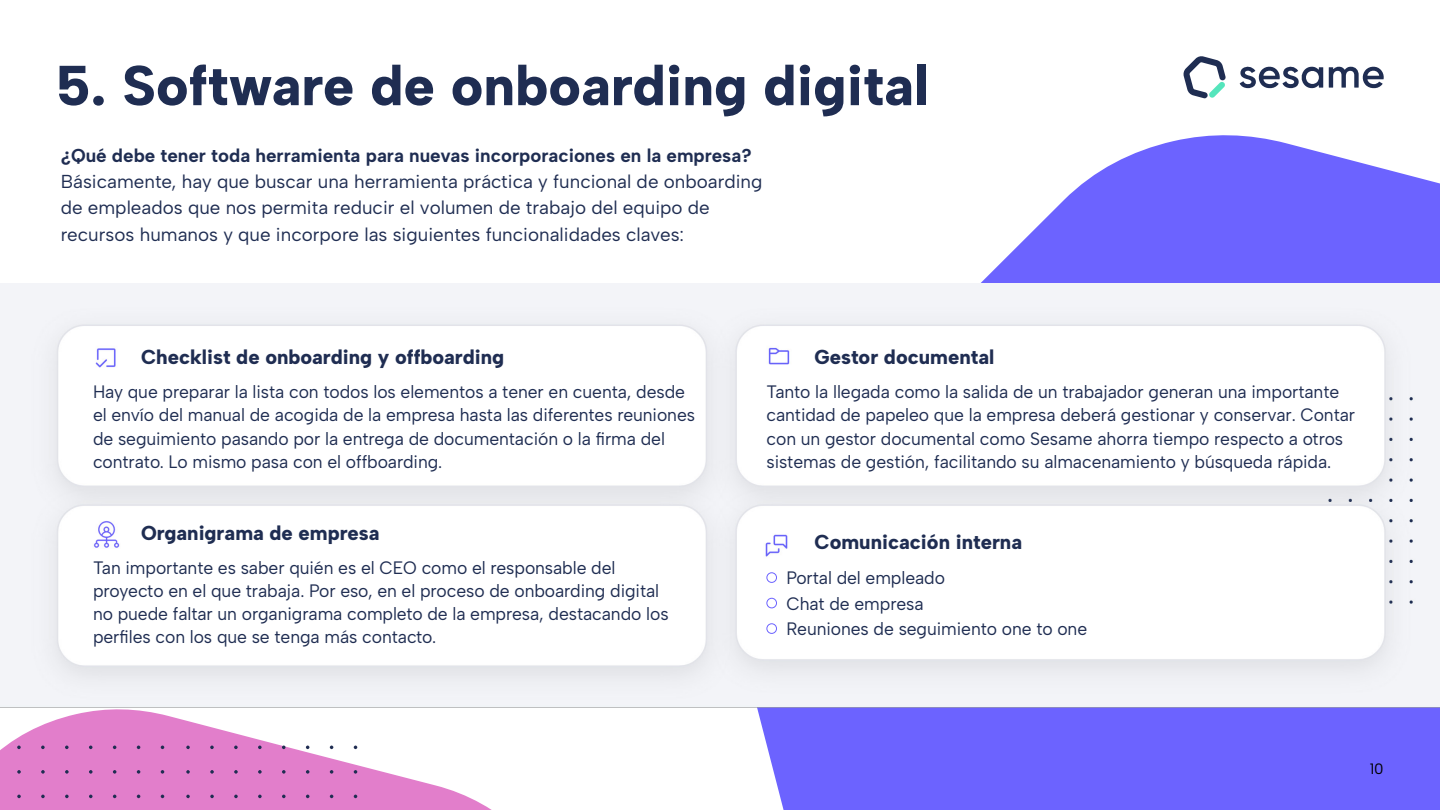
<style>
.page{position:relative;width:1440px;height:810px;background:#fff}
.page>*{position:absolute;margin:0;border:0;box-sizing:border-box;transform-origin:0 0}
.t1{font:56.25px "Albert Sans";color:#1f2d52}
.t2{font:20.25px "Albert Sans";color:#1f2d52}
.t3{font:18.75px/26.2px "Albert Sans";color:#1f2d52}
.t4{font:18px/23.2px "Albert Sans";letter-spacing:-.005em;color:#1f2d52}
.t5{font:15px "Albert Sans";color:#000}
</style>
<div class="page">
<svg style="left:0;top:709px;width:492px;height:101px;fill:#e27ecb"></svg>
<svg style="left:186px;top:770px;width:4px;height:4px"></svg>
<svg style="left:186px;top:794px;width:4px;height:4px"></svg>
<svg style="left:210px;top:770px;width:4px;height:4px"></svg>
<svg style="left:234px;top:770px;width:4px;height:4px"></svg>
<svg style="left:258px;top:770px;width:4px;height:4px"></svg>
<svg style="left:282px;top:770px;width:4px;height:4px"></svg>
<svg style="left:306px;top:770px;width:4px;height:4px"></svg>
<svg style="left:330px;top:770px;width:3px;height:4px"></svg>
<svg style="left:354px;top:770px;width:3px;height:4px"></svg>
<svg style="left:186px;top:745px;width:4px;height:4px"></svg>
<svg style="left:210px;top:746px;width:4px;height:3px"></svg>
<svg style="left:234px;top:746px;width:4px;height:3px"></svg>
<svg style="left:258px;top:746px;width:4px;height:3px"></svg>
<svg style="left:282px;top:746px;width:4px;height:3px"></svg>
<svg style="left:306px;top:745px;width:3px;height:4px"></svg>
<svg style="left:354px;top:745px;width:3px;height:4px"></svg>
<svg style="left:210px;top:795px;width:4px;height:3px"></svg>
<svg style="left:234px;top:795px;width:4px;height:3px"></svg>
<svg style="left:258px;top:795px;width:4px;height:3px"></svg>
<svg style="left:282px;top:795px;width:4px;height:3px"></svg>
<svg style="left:306px;top:795px;width:4px;height:3px"></svg>
<svg style="left:17px;top:770px;width:4px;height:4px"></svg>
<svg style="left:41px;top:770px;width:4px;height:4px"></svg>
<svg style="left:65px;top:770px;width:4px;height:4px"></svg>
<svg style="left:89px;top:770px;width:4px;height:4px"></svg>
<svg style="left:113px;top:770px;width:3px;height:4px"></svg>
<svg style="left:137px;top:770px;width:3px;height:4px"></svg>
<svg style="left:161px;top:770px;width:3px;height:4px"></svg>
<svg style="left:17px;top:746px;width:4px;height:3px"></svg>
<svg style="left:41px;top:746px;width:4px;height:3px"></svg>
<svg style="left:65px;top:746px;width:4px;height:3px"></svg>
<svg style="left:89px;top:746px;width:4px;height:3px"></svg>
<svg style="left:113px;top:745px;width:3px;height:4px"></svg>
<svg style="left:161px;top:745px;width:3px;height:4px"></svg>
<svg style="left:17px;top:795px;width:4px;height:3px"></svg>
<svg style="left:41px;top:795px;width:4px;height:3px"></svg>
<svg style="left:65px;top:795px;width:4px;height:3px"></svg>
<svg style="left:89px;top:795px;width:4px;height:3px"></svg>
<svg style="left:1240px;top:66px;width:83px;height:22px"></svg>
<svg style="left:1329px;top:67px;width:55px;height:21px"></svg>
<svg style="left:1184px;top:56px;width:42px;height:42px"></svg>
<svg style="left:741px;top:135px;width:699px;height:675px;fill:#6c63ff"></svg>
<img style="left:0;top:284px;width:1440px;height:425px">
<div style="left:767px;top:572px;width:10px;height:11px;border:1px solid #6c63ff;border-radius:50%"></div>
<div style="left:767px;top:598px;width:10px;height:10px;border:1px solid #6c63ff;border-radius:50%"></div>
<div style="left:767px;top:623px;width:10px;height:11px;border:1px solid #6c63ff;border-radius:50%"></div>
<p class="t1" style="left:56px;top:51px;width:874px">5. Software de onboarding digital</p>
<p class="t3" style="left:61px;top:142px;width:703px">¿Qué debe tener toda herramienta para nuevas incorporaciones en la empresa?<br>Básicamente, hay que buscar una herramienta práctica y funcional de onboarding de empleados que nos permita reducir el volumen de trabajo del equipo de recursos humanos y que incorpore las siguientes funcionalidades claves:</p>
<p class="t2" style="left:141px;top:345px;width:365px">Checklist de onboarding y offboarding</p>
<p class="t2" style="left:814px;top:345px;width:181px">Gestor documental</p>
<p class="t4" style="left:93px;top:380px;width:604px">Hay que preparar la lista con todos los elementos a tener en cuenta, desde el envío del manual de acogida de la empresa hasta las diferentes reuniones de seguimiento pasando por la entrega de documentación o la firma del contrato. Lo mismo pasa con el offboarding.</p>
<p class="t4" style="left:766px;top:380px;width:590px">Tanto la llegada como la salida de un trabajador generan una importante cantidad de papeleo que la empresa deberá gestionar y conservar. Contar con un gestor documental como Sesame ahorra tiempo respecto a otros sistemas de gestión, facilitando su almacenamiento y búsqueda rápida.</p>
<p class="t2" style="left:141px;top:520px;width:240px">Organigrama de empresa</p>
<p class="t2" style="left:814px;top:529px;width:209px">Comunicación interna</p>
<p class="t4" style="left:93px;top:556px;width:577px">Tan importante es saber quién es el CEO como el responsable del proyecto en el que trabaja. Por eso, en el proceso de onboarding digital no puede faltar un organigrama completo de la empresa, destacando los perfiles con los que se tenga más contacto.</p>
<p class="t4" style="left:786px;top:566px;width:160px">Portal del empleado</p>
<p class="t4" style="left:786px;top:592px;width:139px">Chat de empresa</p>
<p class="t4" style="left:786px;top:617px;width:302px">Reuniones de seguimiento one to one</p>
<p class="t5" style="left:1370px;top:760px;width:16px">10</p>
</div>
